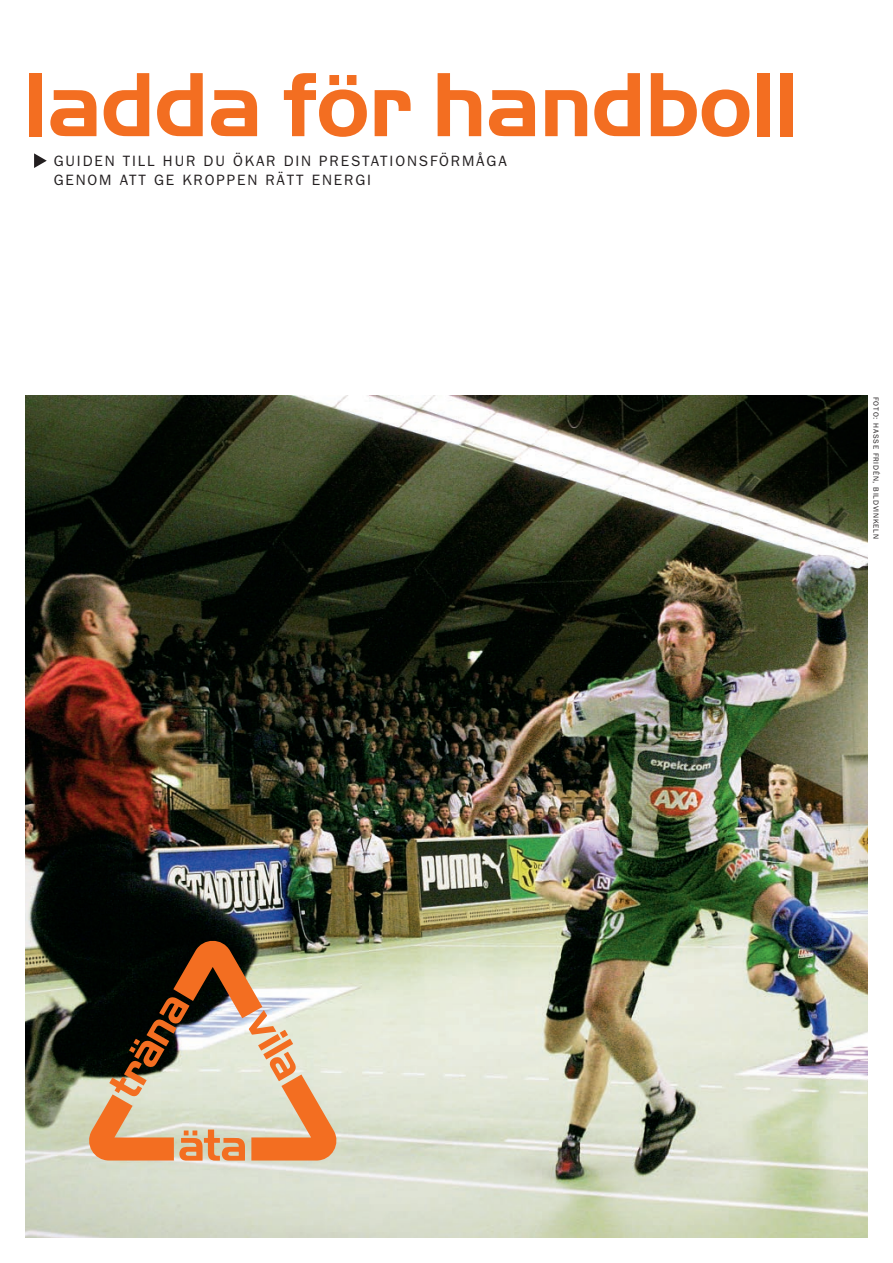
<style>
.page{position:relative;width:893px;height:1263px;background:#fff}
.page>*{position:absolute;margin:0;border:0;box-sizing:border-box;transform-origin:0 0}
.t1{font:700 94.5px "Handel Gothic";letter-spacing:-.015em;color:#f36e21}
.t2{font:15px/19.5px "Franklin Gothic";letter-spacing:.125em;color:#231f20}
.t3{font:7.5px "Franklin Gothic";letter-spacing:.1em;color:#231f20}
</style>
<div class="page">
<img style="left:26px;top:395px;width:841px;height:842px">
<svg style="left:85px;top:937px;width:255px;height:223px;background:#a78e73"></svg>
<svg style="left:34px;top:153px;width:13px;height:15px"></svg>
<h1 class="t1" style="left:24px;top:49px;width:777px">ladda för handboll</h1>
<p class="t2" style="left:54px;top:151px;width:455px">GUIDEN TILL HUR DU ÖKAR DIN PRESTATIONSFÖRMÅGA<br>GENOM ATT GE KROPPEN RÄTT ENERGI</p>
<p class="t3" style="left:880px;top:397px;width:143px;rotate:90deg">FOTO: HASSE FRIDÉN, BILDVINKELN</p>
</div>
